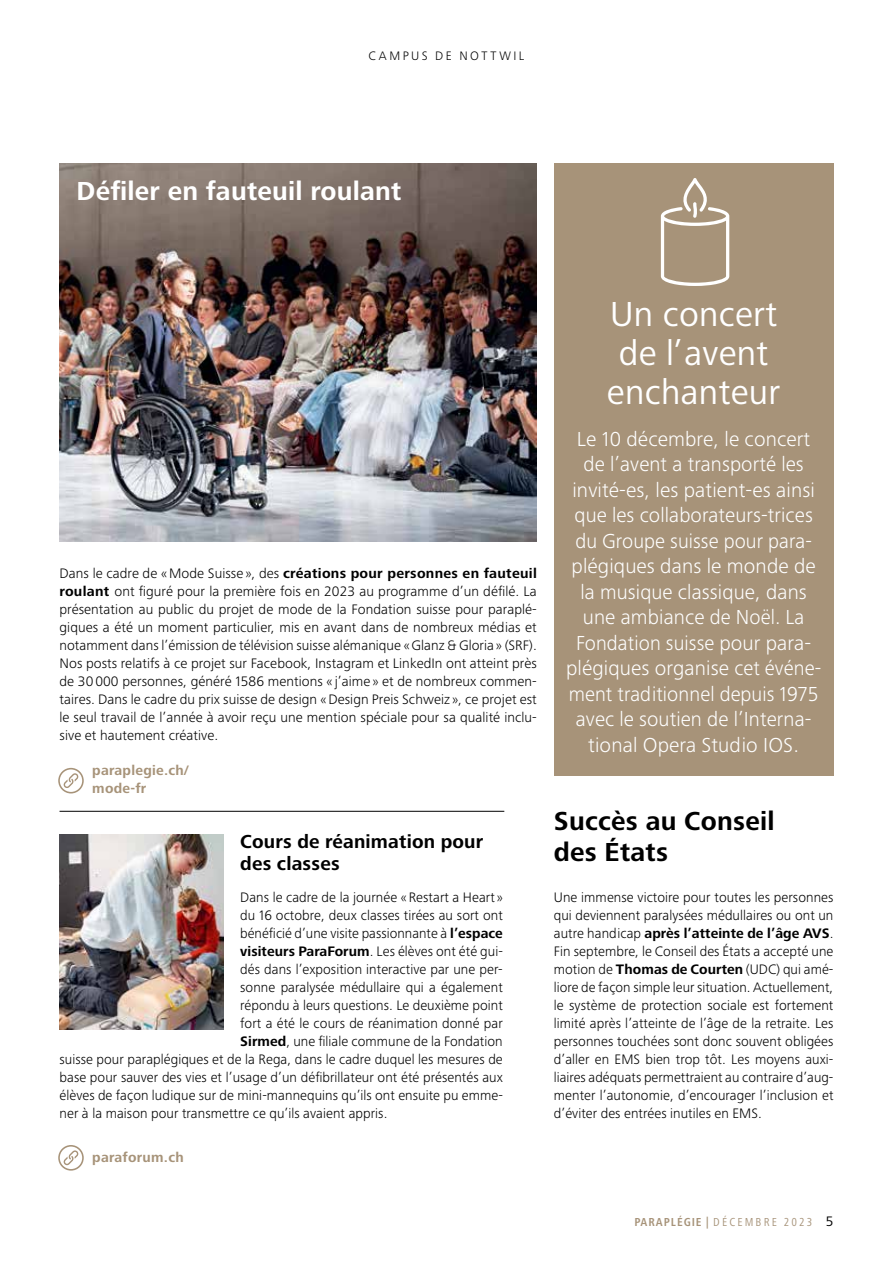
<style>
.page{position:relative;width:893px;height:1263px;background:#fff}
.page>*{position:absolute;margin:0;border:0;box-sizing:border-box;transform-origin:0 0}
.t1{font:36px/39px "Frutiger Next Pro";letter-spacing:.01em;color:#fff;text-align:center}
.t2{font:700 27px "Frutiger Next Pro";letter-spacing:.01em;color:#fff}
.t3{font:700 27px/31.5px "Frutiger Next Pro";letter-spacing:.01em;color:#000}
.t4{font:300 21px/25.5px "Frutiger Next Pro";letter-spacing:.005em;color:#fff;text-align:center}
.t5{font:700 19.5px/22.5px "Frutiger Next Pro";letter-spacing:.01em;color:#000}
.t6{font:300 14.25px/18px "Frutiger Next Pro";letter-spacing:.005em;color:#000;text-align:justify}
.t7{font:700 14.25px/18px "Frutiger Next Pro";letter-spacing:.02em;color:#a79379}
.t8{font:300 12.75px "Frutiger Next Pro";letter-spacing:.195em;color:#000}
.t9{font:condensed 12px "Frutiger Next Pro";letter-spacing:.18em;color:#a79379}
.s1{font-weight:700}
.s2{font-stretch:normal;font-size:14.25px;color:#000}
</style>
<div class="page">
<div style="left:554px;top:164px;width:279px;height:612px;background:#a79379"></div>
<img style="left:60px;top:164px;width:477px;height:378px">
<img style="left:60px;top:834px;width:163px;height:195px">
<svg style="left:58px;top:768px;width:26px;height:25px"></svg>
<svg style="left:58px;top:1145px;width:26px;height:25px"></svg>
<hr style="left:60px;top:811px;width:444px;height:1px;background:#000">
<svg style="left:661px;top:178px;width:68px;height:108px"></svg>
<p class="t8" style="left:369px;top:48px;width:157px">CAMPUS DE NOTTWIL</p>
<h2 class="t2" style="left:77px;top:175px;width:326px">Défiler en fauteuil roulant</h2>
<p class="t6" style="left:60px;top:564px;width:479px">Dans le cadre de «Mode Suisse », des <span class="s1">créations pour personnes en fauteuil roulant</span> ont figuré pour la première fois en 2023 au programme d’un défilé. La présentation au public du projet de mode de la Fondation suisse pour paraplé&shy;giques a été un moment particulier, mis en avant dans de nombreux médias et notamment dans l’émission de télévision suisse alémanique «Glanz &amp; Gloria » (SRF).<br>Nos posts relatifs à ce projet sur Facebook, Instagram et LinkedIn ont atteint près de 30 000 personnes, généré 1586 mentions « j’aime » et de nombreux commen&shy;taires. Dans le cadre du prix suisse de design «Design Preis Schweiz », ce projet est le seul travail de l’année à avoir reçu une mention spéciale pour sa qualité inclu&shy;sive et hautement créative.</p>
<p class="t7" style="left:92px;top:762px;width:98px">paraplegie.ch/ mode-fr</p>
<h3 class="t5" style="left:240px;top:830px;width:245px">Cours de réanimation pour des classes</h3>
<p class="t6" style="left:240px;top:888px;width:264px">Dans le cadre de la journée « Restart a Heart »</p>
<p class="t6" style="left:240px;top:906px;width:264px">du 16 octobre, deux classes tirées au sort ont</p>
<p class="t6" style="left:240px;top:924px;width:264px">bénéficié d’une visite passionnante à <span class="s1">l’espace</span></p>
<p class="t6" style="left:240px;top:942px;width:264px"><span class="s1">visiteurs ParaForum</span>. Les élèves ont été gui-</p>
<p class="t6" style="left:240px;top:960px;width:264px">dés dans l’exposition interactive par une per-</p>
<p class="t6" style="left:240px;top:978px;width:264px">sonne paralysée médullaire qui a également</p>
<p class="t6" style="left:240px;top:996px;width:264px">répondu à leurs questions. Le deuxième point</p>
<p class="t6" style="left:240px;top:1014px;width:264px">fort a été le cours de réanimation donné par</p>
<p class="t6" style="left:240px;top:1032px;width:264px"><span class="s1">Sirmed</span>, une filiale commune de la Fondation</p>
<p class="t6" style="left:60px;top:1050px;width:445px">suisse pour paraplégiques et de la Rega, dans le cadre duquel les mesures de</p>
<p class="t6" style="left:60px;top:1068px;width:445px">base pour sauver des vies et l’usage d’un défibrillateur ont été présentés aux</p>
<p class="t6" style="left:60px;top:1086px;width:445px">élèves de façon ludique sur de mini-mannequins qu’ils ont ensuite pu emme-</p>
<p class="t6" style="left:60px;top:1104px;width:329px">ner à la maison pour transmettre ce qu’ils avaient appris.</p>
<p class="t7" style="left:92px;top:1148px;width:93px">paraforum.ch</p>
<h1 class="t1" style="left:607px;top:294px;width:175px">Un concert de l’avent enchanteur</h1>
<p class="t4" style="left:566px;top:426px;width:257px">Le 10 décembre, le concert de l’avent a transporté les invité-es, les patient-es ainsi que les collaborateurs-trices du Groupe suisse pour para&shy;plégiques dans le monde de la musique classique, dans une ambiance de Noël. La<br>Fondation suisse pour para&shy;plégiques organise cet événe&shy;ment traditionnel depuis 1975 avec le soutien de l’Interna&shy;tional Opera Studio IOS.</p>
<h2 class="t3" style="left:554px;top:805px;width:222px">Succès au Conseil des États</h2>
<p class="t6" style="left:554px;top:888px;width:281px">Une immense victoire pour toutes les personnes qui deviennent paralysées médullaires ou ont un autre handicap <span class="s1">après l’atteinte de l’âge AVS</span>.<br>Fin septembre, le Conseil des États a accepté une motion de <span class="s1">Thomas de Courten</span> (UDC) qui amé&shy;liore de façon simple leur situation. Actuellement, le système de protection sociale est fortement limité après l’atteinte de l’âge de la retraite. Les personnes touchées sont donc souvent obligées d’aller en EMS bien trop tôt. Les moyens auxi&shy;liaires adéquats permettraient au contraire d’aug&shy;menter l’autonomie, d’encourager l’inclusion et d’éviter des entrées inutiles en EMS.</p>
<p class="t9" style="left:634px;top:1215px;width:201px"><span class="s1">PARAPLÉGIE |</span> DÉCEMBRE 2023 <span class="s2">5</span></p>
</div>
